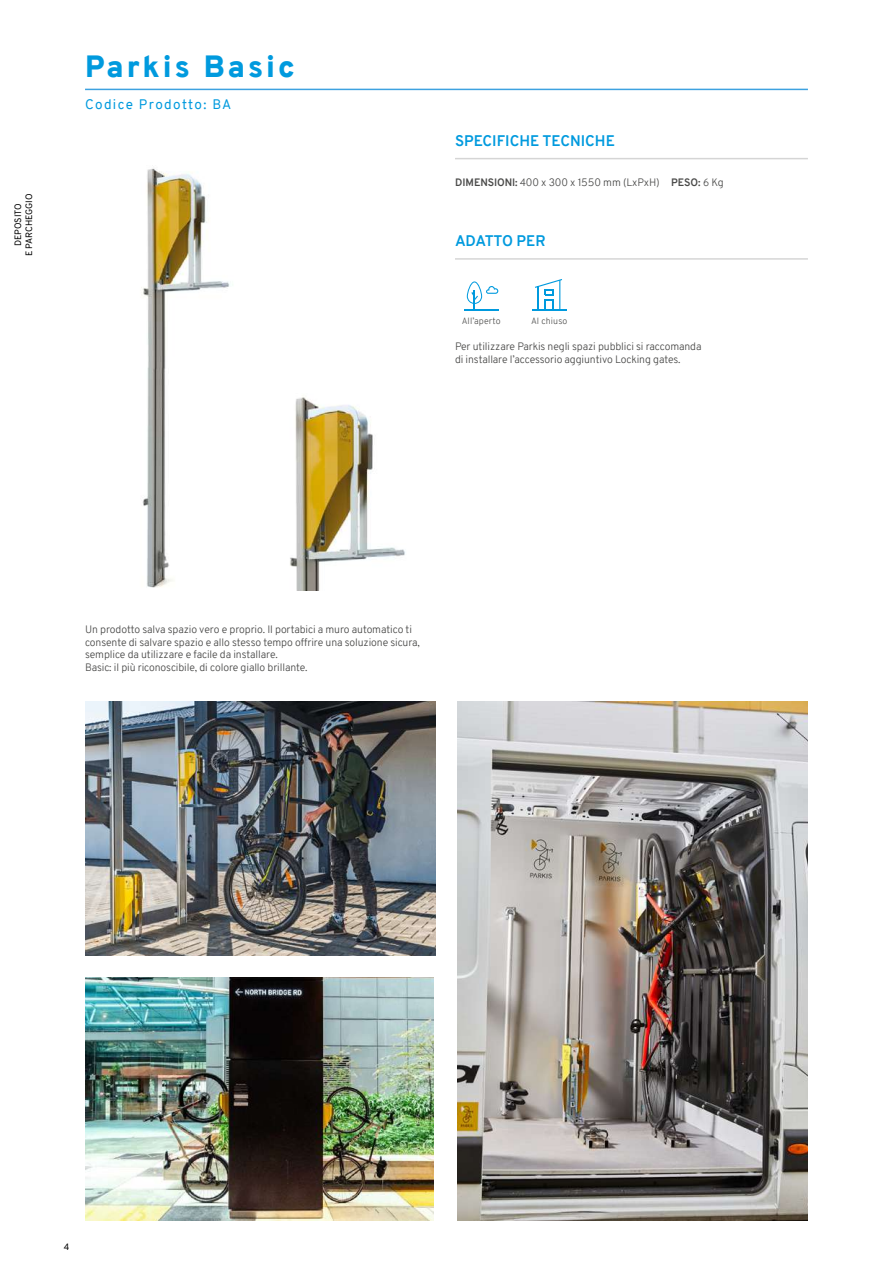
<style>
.page{position:relative;width:893px;height:1263px;background:#fff}
.page>*{position:absolute;margin:0;border:0;box-sizing:border-box;transform-origin:0 0}
.t1{font:900 30px "Overpass";letter-spacing:.1em;color:#009ade}
.t2{font:700 15px "Overpass";color:#009ade}
.t3{font:13.5px "Overpass";letter-spacing:.1em;color:#009ade}
.t4{font:300 10.5px/12.6px "Overpass";letter-spacing:-.01em;color:#4a4a49}
.t5{font:9px "Overpass";color:#000}
.t6{font:300 8.85px "Overpass";letter-spacing:.01em;color:#575756}
.s1{font-weight:700}
</style>
<div class="page">
<hr style="left:455px;top:158px;width:353px;height:1px;background:#909090">
<hr style="left:85px;top:89px;width:723px;height:1px;background:#3da2e0">
<img style="left:141px;top:168px;width:89px;height:420px">
<img style="left:85px;top:702px;width:350px;height:254px">
<img style="left:457px;top:702px;width:351px;height:518px">
<img style="left:85px;top:977px;width:349px;height:243px">
<img style="left:290px;top:397px;width:115px;height:194px">
<hr style="left:464px;top:310px;width:35px;height:1px;background:#009ade">
<svg style="left:467px;top:281px;width:31px;height:29px"></svg>
<hr style="left:532px;top:310px;width:35px;height:1px;background:#009ade">
<svg style="left:535px;top:279px;width:27px;height:31px"></svg>
<hr style="left:455px;top:258px;width:353px;height:2px;background:#909090">
<p class="t5" style="left:23px;top:256px;width:64px;rotate:-90deg">E PARCHEGGIO</p>
<p class="t5" style="left:12px;top:246px;width:45px;rotate:-90deg">DEPOSITO</p>
<h1 class="t1" style="left:85px;top:45px;width:212px">Parkis Basic</h1>
<p class="t3" style="left:85px;top:95px;width:148px">Codice Prodotto: BA</p>
<h2 class="t2" style="left:455px;top:131px;width:161px">SPECIFICHE TECNICHE</h2>
<p class="t4" style="left:455px;top:176px;width:270px"><span class="s1">DIMENSIONI:</span> 400 x 300 x 1550 mm (LxPxH) <span class="s1">PESO:</span> 6 Kg</p>
<h2 class="t2" style="left:455px;top:230px;width:92px">ADATTO PER</h2>
<p class="t6" style="left:462px;top:314px;width:40px">All’aperto</p>
<p class="t6" style="left:531px;top:314px;width:38px">Al chiuso</p>
<p class="t4" style="left:455px;top:340px;width:248px">Per utilizzare Parkis negli spazi pubblici si raccomanda di installare l’accessorio aggiuntivo Locking gates.</p>
<p class="t4" style="left:85px;top:623px;width:336px">Un prodotto salva spazio vero e proprio. Il portabici a muro automatico ti consente di salvare spazio e allo stesso tempo offrire una soluzione sicura, semplice da utilizzare e facile da installare.<br>Basic: il più riconoscibile, di colore giallo brillante.</p>
<p class="t5" style="left:64px;top:1241px;width:7px">4</p>
</div>
